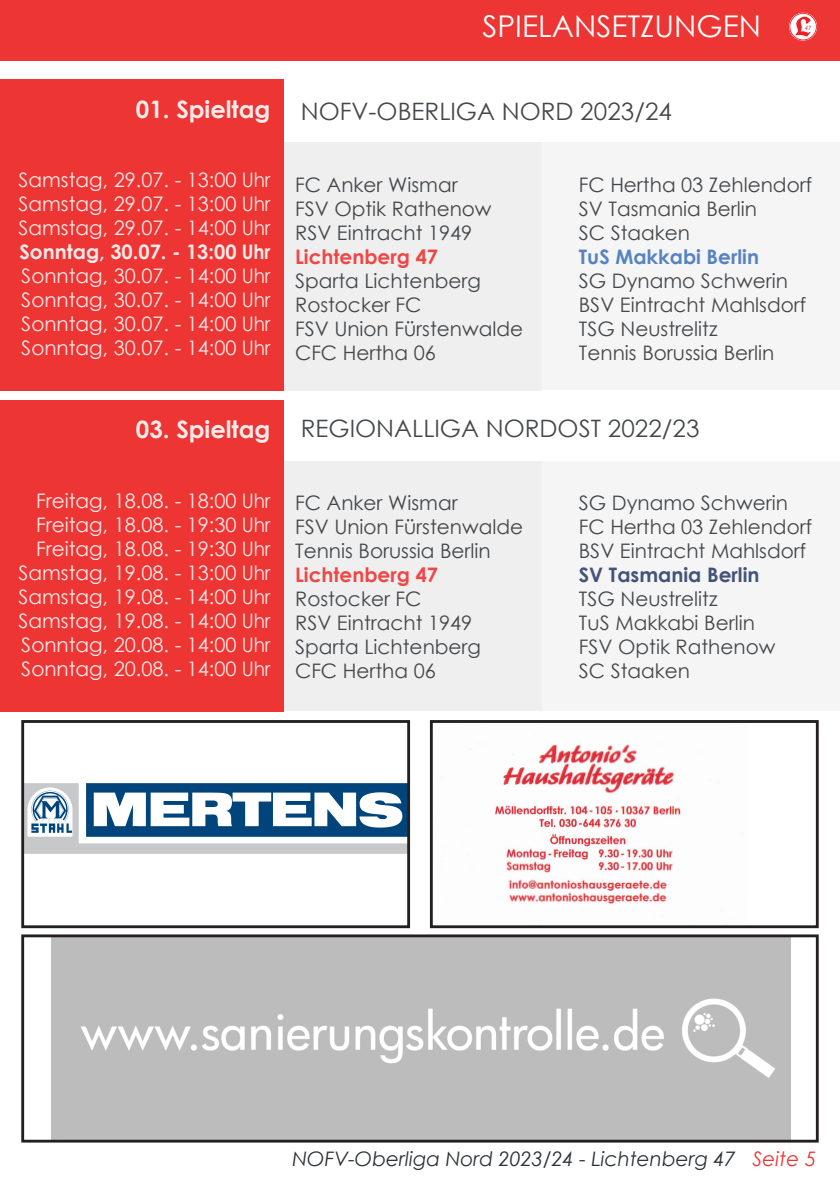
<style>
.page{position:relative;width:840px;height:1191px;background:#fff}
.page>*{position:absolute;margin:0;border:0;box-sizing:border-box;transform-origin:0 0}
.t1{font:30px "Century Gothic";color:#fff}
.t2{font:24px "Century Gothic";color:rgb(47 51 54/.9)}
.t3{font:700 24px "Century Gothic";color:rgb(255 255 255/.9)}
.t4{font:20px "Century Gothic";color:rgb(47 51 54/.9)}
.t5{font:20px/24px "Century Gothic";letter-spacing:-.005em;color:rgb(255 255 255/.9);text-align:justify}
.t6{font:italic 20px "Century Gothic";color:#2f3336}
.t7{font:700 20px "Century Gothic";color:rgb(237 53 51/.9)}
.t8{font:700 20px "Century Gothic";color:rgb(255 255 255/.9)}
.t9{font:700 20px "Century Gothic";color:rgb(47 65 106/.9)}
.t10{font:700 20px "Century Gothic";color:rgb(69 118 187/.9)}
.s1{color:#ed3533}
</style>
<div class="page">
<div style="left:541px;top:142px;width:298px;height:247px;background:#f5f5f6"></div>
<div style="left:283px;top:142px;width:258px;height:248px;background:#efeff0"></div>
<div style="left:541px;top:461px;width:298px;height:249px;background:#f5f5f6"></div>
<div style="left:283px;top:461px;width:258px;height:249px;background:#efeff0"></div>
<div style="left:0;top:79px;width:283px;height:312px;background:#ed3533"></div>
<div style="left:0;top:400px;width:283px;height:311px;background:#ed3533"></div>
<div style="left:0;top:0;width:839px;height:61px;background:#ed3533"></div>
<svg style="left:788px;top:12px;width:28px;height:29px"></svg>
<svg style="left:788px;top:13px;width:28px;height:27px"></svg>
<div style="left:51px;top:938px;width:738px;height:200px;background:#bdbcbc"></div>
<div style="left:21px;top:934px;width:797px;height:208px;border:3px solid #231f20"></div>
<img style="left:494px;top:744px;width:187px;height:160px">
<div style="left:429px;top:720px;width:389px;height:208px;border:3px solid #231f20"></div>
<img style="left:25px;top:784px;width:381px;height:69px">
<div style="left:21px;top:720px;width:389px;height:208px;border:3px solid #231f20"></div>
<h1 class="t1" style="left:482px;top:7px;width:280px">SPIELANSETZUNGEN</h1>
<p class="t3" style="left:136px;top:94px;width:136px">01. Spieltag</p>
<p class="t5" style="left:19px;top:167px;width:253px">Samstag, 29.07. - 13:00 Uhr Samstag, 29.07. - 13:00 Uhr Samstag, 29.07. - 14:00 Uhr</p>
<p class="t8" style="left:20px;top:239px;width:252px">Sonntag, 30.07. - 13:00 Uhr</p>
<p class="t5" style="left:21px;top:263px;width:250px">Sonntag, 30.07. - 14:00 Uhr Sonntag, 30.07. - 14:00 Uhr Sonntag, 30.07. - 14:00 Uhr Sonntag, 30.07. - 14:00 Uhr</p>
<p class="t3" style="left:136px;top:414px;width:136px">03. Spieltag</p>
<p class="t5" style="left:19px;top:488px;width:253px;text-align:right">Freitag, 18.08. - 18:00 Uhr<br>Freitag, 18.08. - 19:30 Uhr<br>Freitag, 18.08. - 19:30 Uhr<br>Samstag, 19.08. - 13:00 Uhr<br>Samstag, 19.08. - 14:00 Uhr<br>Samstag, 19.08. - 14:00 Uhr<br>Sonntag, 20.08. - 14:00 Uhr<br>Sonntag, 20.08. - 14:00 Uhr</p>
<p class="t2" style="left:300px;top:96px;width:372px">NOFV-OBERLIGA NORD 2023/24</p>
<p class="t4" style="left:295px;top:171px;width:164px">FC Anker Wismar</p>
<p class="t4" style="left:578px;top:171px;width:234px">FC Hertha 03 Zehlendorf</p>
<p class="t4" style="left:295px;top:195px;width:198px">FSV Optik Rathenow</p>
<p class="t4" style="left:578px;top:195px;width:179px">SV Tasmania Berlin</p>
<p class="t4" style="left:295px;top:219px;width:178px">RSV Eintracht 1949</p>
<p class="t4" style="left:578px;top:219px;width:112px">SC Staaken</p>
<p class="t7" style="left:295px;top:243px;width:144px">Lichtenberg 47</p>
<p class="t10" style="left:578px;top:243px;width:181px">TuS Makkabi Berlin</p>
<p class="t4" style="left:295px;top:267px;width:187px">Sparta Lichtenberg</p>
<p class="t4" style="left:578px;top:267px;width:210px">SG Dynamo Schwerin</p>
<p class="t4" style="left:295px;top:291px;width:128px">Rostocker FC</p>
<p class="t4" style="left:578px;top:291px;width:229px">BSV Eintracht Mahlsdorf</p>
<p class="t4" style="left:295px;top:315px;width:229px">FSV Union Fürstenwalde</p>
<p class="t4" style="left:578px;top:315px;width:140px">TSG Neustrelitz</p>
<p class="t4" style="left:295px;top:339px;width:142px">CFC Hertha 06</p>
<p class="t4" style="left:578px;top:339px;width:197px">Tennis Borussia Berlin</p>
<p class="t2" style="left:300px;top:413px;width:400px">REGIONALLIGA NORDOST 2022/23</p>
<p class="t4" style="left:295px;top:490px;width:164px">FC Anker Wismar</p>
<p class="t4" style="left:578px;top:490px;width:210px">SG Dynamo Schwerin</p>
<p class="t4" style="left:295px;top:514px;width:229px">FSV Union Fürstenwalde</p>
<p class="t4" style="left:578px;top:514px;width:234px">FC Hertha 03 Zehlendorf</p>
<p class="t4" style="left:295px;top:538px;width:197px">Tennis Borussia Berlin</p>
<p class="t4" style="left:578px;top:538px;width:229px">BSV Eintracht Mahlsdorf</p>
<p class="t7" style="left:295px;top:562px;width:144px">Lichtenberg 47</p>
<p class="t9" style="left:578px;top:562px;width:182px">SV Tasmania Berlin</p>
<p class="t4" style="left:295px;top:586px;width:128px">Rostocker FC</p>
<p class="t4" style="left:578px;top:586px;width:140px">TSG Neustrelitz</p>
<p class="t4" style="left:295px;top:610px;width:178px">RSV Eintracht 1949</p>
<p class="t4" style="left:578px;top:610px;width:177px">TuS Makkabi Berlin</p>
<p class="t4" style="left:295px;top:634px;width:187px">Sparta Lichtenberg</p>
<p class="t4" style="left:578px;top:634px;width:198px">FSV Optik Rathenow</p>
<p class="t4" style="left:295px;top:658px;width:142px">CFC Hertha 06</p>
<p class="t4" style="left:578px;top:658px;width:112px">SC Staaken</p>
<p class="t6" style="left:292px;top:1145px;width:525px">NOFV-Oberliga Nord 2023/24 - Lichtenberg 47 <span class="s1">Seite 5</span></p>
</div>
